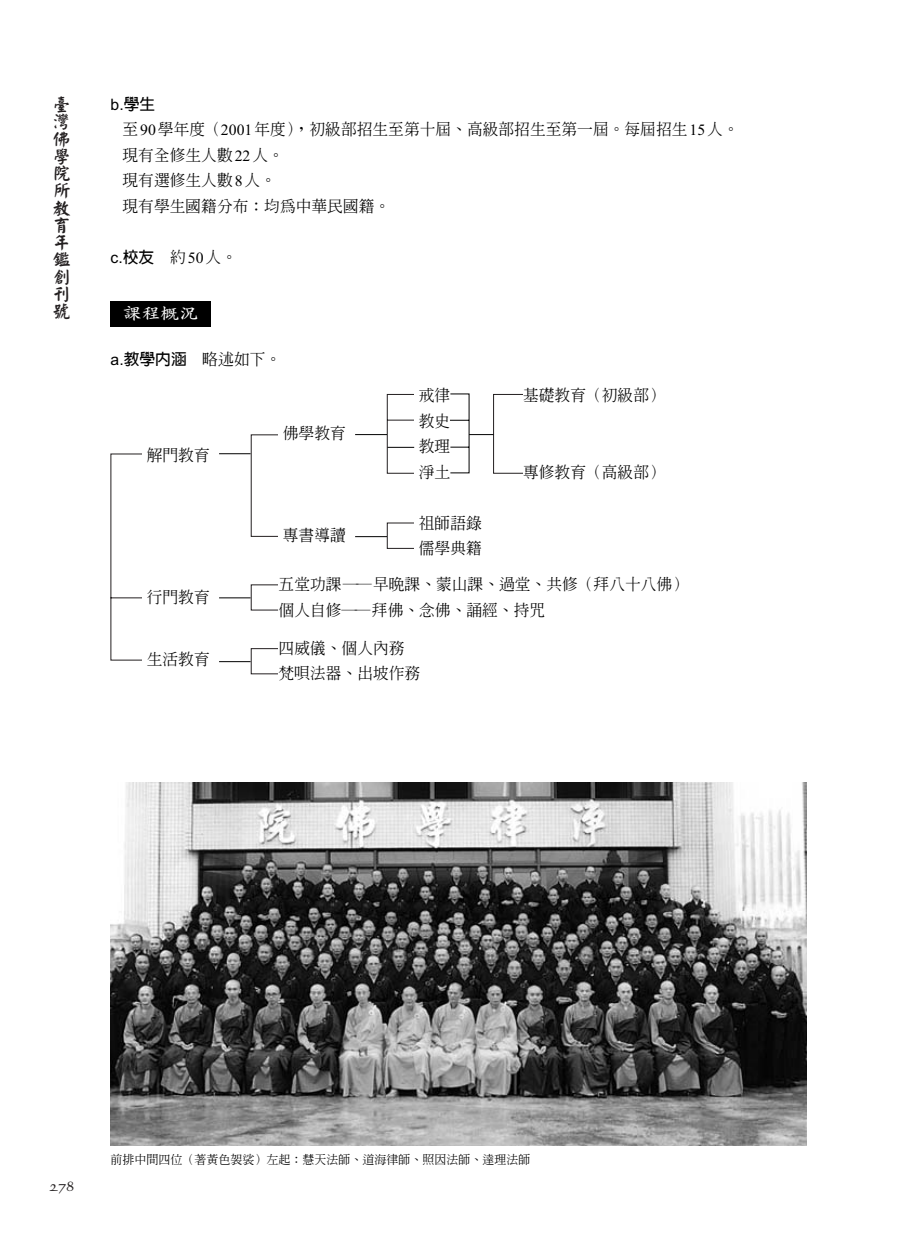
<style>
.page{position:relative;width:918px;height:1245px;background:#fff}
.page>*{position:absolute;margin:0;border:0;box-sizing:border-box;transform-origin:0 0}
.t1{font:17.25px/17.2px "Yankai EG Heavy Big 5";color:#231f20;text-align:justify}
.t2{font:700 16.8px "Zen Kai";color:#fff;scale:1.11 1}
.t3{font:500 15.75px/25.5px "Inn Ming";color:#000}
.t4{font:700 15.75px "Lin Gothic";color:#000}
.t5{font:15.75px "Arial";color:#000}
.t6{font:13.8px "Dauphin";color:#231f20;scale:1.25 1}
.t7{font:500 12px "Inn Ming";color:#000}
.s1{font-family:"Lin Gothic";font-weight:700}
.s2{font-family:"Times New Roman";font-weight:400}
.s3{font-family:"Arial";font-weight:400}
.s4{font-family:"Inn Ming";font-weight:500}
</style>
<div class="page">
<svg style="left:110px;top:394px;width:413px;height:280px"></svg>
<div style="left:143px;top:447px;width:76px;height:245px;background:#fff"></div>
<div style="left:279px;top:426px;width:93px;height:130px;background:#fff"></div>
<div style="left:415px;top:388px;width:76px;height:304px;background:#fff"></div>
<div style="left:279px;top:577px;width:467px;height:49px;background:#fff"></div>
<div style="left:279px;top:641px;width:467px;height:60px;background:#fff"></div>
<hr style="left:219px;top:453px;width:32px;height:1px;background:#000">
<hr style="left:219px;top:598px;width:32px;height:1px;background:#000">
<hr style="left:219px;top:661px;width:32px;height:1px;background:#000">
<hr style="left:355px;top:434px;width:32px;height:1px;background:#000">
<hr style="left:355px;top:536px;width:32px;height:1px;background:#000">
<svg style="left:387px;top:393px;width:107px;height:80px"></svg>
<div style="left:111px;top:301px;width:100px;height:25px;background:#000"></div>
<img style="left:111px;top:782px;width:695px;height:363px">
<p class="t1" style="left:53px;top:96px;width:19px">臺灣佛學院所教育年鑑創刊號</p>
<p class="t5" style="left:111px;top:99px;width:46px">b.<span class="s1">學生</span></p>
<p class="t3" style="left:123px;top:117px;width:618px">至<span class="s2">90</span>學年度（<span class="s2">2001</span>年度）磣初級部招生至第十屆、高級部招生至第一屆。每屆招生<span class="s2">15</span>人。現有全修生人數<span class="s2">22</span>人。<br>現有選修生人數<span class="s2">8</span>人。<br>現有學生國籍分布：均為中華民國籍。</p>
<p class="t4" style="left:111px;top:249px;width:128px"><span class="s3">c.</span>校友　<span class="s4">約</span><span class="s2">50</span><span class="s4">人。</span></p>
<p class="t2" style="left:123px;top:306px;width:69px">課程概況</p>
<p class="t4" style="left:111px;top:351px;width:172px"><span class="s3">a.</span>教學內涵　<span class="s4">略述如下。</span></p>
<p class="t3" style="left:147px;top:442px;width:64px">解門教育</p>
<p class="t3" style="left:283px;top:421px;width:64px">佛學教育</p>
<p class="t3" style="left:283px;top:523px;width:64px">專書導讀</p>
<p class="t3" style="left:419px;top:383px;width:33px;text-align:justify">戒律教史教理淨土</p>
<p class="t3" style="left:419px;top:510px;width:64px">祖師語錄儒學典籍</p>
<p class="t3" style="left:523px;top:383px;width:143px">基礎教育（初級部）</p>
<p class="t3" style="left:523px;top:459px;width:143px">專修教育（高級部）</p>
<p class="t3" style="left:147px;top:584px;width:64px">行門教育</p>
<p class="t3" style="left:147px;top:646px;width:64px">生活教育</p>
<p class="t3" style="left:279px;top:571px;width:411px">五堂功課──早晚課、蒙山課、過堂、共修（拜八十八佛）個人自修──拜佛、念佛、誦經、持咒</p>
<p class="t3" style="left:279px;top:635px;width:143px">四威儀、個人內務梵唄法器、出坡作務</p>
<p class="t6" style="left:50px;top:1181px;width:21px">278</p>
<p class="t7" style="left:111px;top:1154px;width:421px">前排中間四位（著黃色袈裟）左起：慧天法師、道海律師、照因法師、達理法師</p>
</div>
